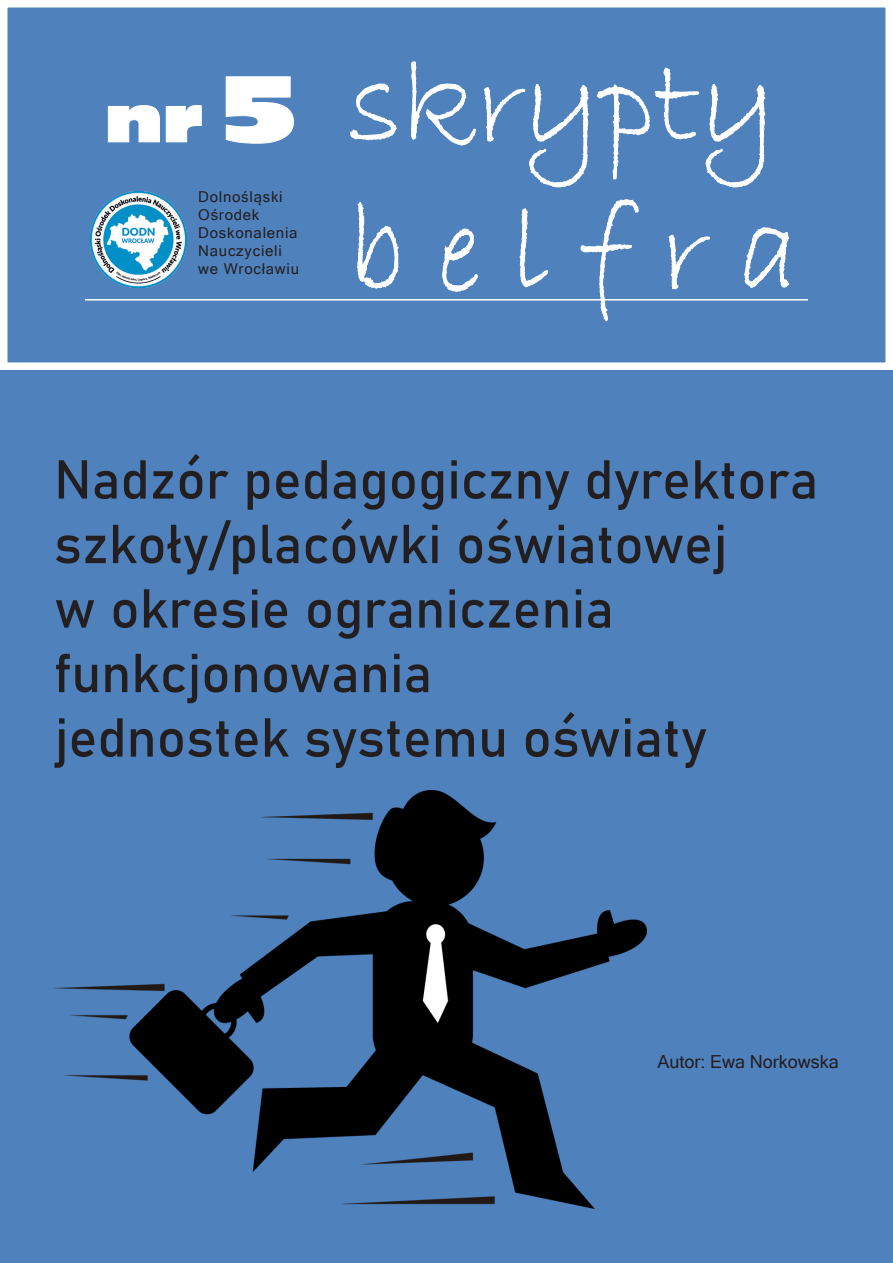
<style>
.page{position:relative;width:893px;height:1263px;background:#fff}
.page>*{position:absolute;margin:0;border:0;box-sizing:border-box;transform-origin:0 0}
.t1{font:123px/147.6px "Bradley Hand ITC";color:#fff}
.t2{font:63px "Antique Oli Nor D";color:#fff}
.t3{font:54px/64.5px "Bahnschrift";color:#231f20}
.t4{font:18px "Microsoft Sans Serif";color:#231f20}
.t5{font:15px "Microsoft Sans Serif";letter-spacing:.05em;color:#231f20}
.s1{font-size:97.5px}
</style>
<div class="page">
<div style="left:0;top:1px;width:893px;height:1262px;background:#4f81bd"></div>
<svg style="left:350px;top:83px;width:47px;height:58px"></svg>
<svg style="left:357px;top:202px;width:42px;height:87px"></svg>
<svg style="left:411px;top:61px;width:379px;height:260px"></svg>
<div style="left:0;top:0;width:893px;height:370px;border:8px solid #fff"></div>
<svg style="left:108px;top:105px;width:94px;height:38px"></svg>
<svg style="left:225px;top:76px;width:69px;height:68px"></svg>
<img style="left:90px;top:191px;width:97px;height:96px">
<hr style="left:85px;top:299px;width:723px;height:2px;background:#fff">
<img style="left:52px;top:790px;width:594px;height:419px">
<p class="t2" style="left:105px;top:85px;width:193px">nr <span class="s1">5</span></p>
<p class="t5" style="left:198px;top:187px;width:86px">Dolnośląski</p>
<p class="t5" style="left:198px;top:205px;width:63px">Ośrodek</p>
<p class="t5" style="left:198px;top:223px;width:101px">Doskonalenia</p>
<p class="t5" style="left:198px;top:241px;width:85px">Nauczycieli</p>
<p class="t5" style="left:198px;top:259px;width:102px">we Wrocławiu</p>
<p class="t1" style="left:349px;top:32px;width:452px">skrypty b e l f r a</p>
<p class="t3" style="left:54px;top:447px;width:766px">Nadzór pedagogiczny dyrektora szkoły/placówki oświatowej</p>
<p class="t3" style="left:54px;top:576px;width:561px">w okresie ograniczenia</p>
<p class="t3" style="left:54px;top:641px;width:380px">funkcjonowania</p>
<p class="t3" style="left:54px;top:705px;width:654px">jednostek systemu oświaty</p>
<p class="t4" style="left:657px;top:1050px;width:183px">Autor: Ewa Norkowska</p>
</div>
